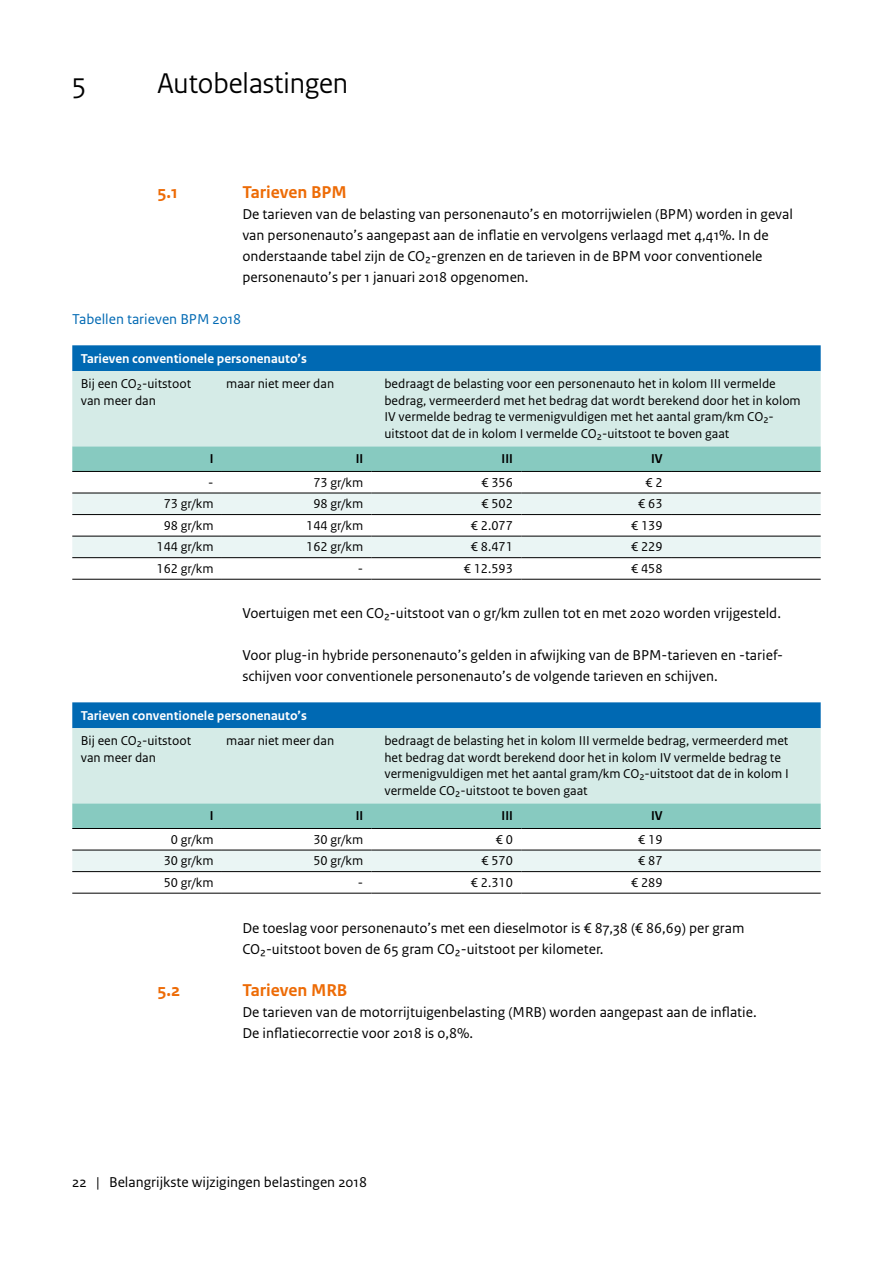
<style>
.page{position:relative;width:893px;height:1263px;background:#fff}
.page>*{position:absolute;margin:0;border:0;box-sizing:border-box;transform-origin:0 0}
.t1{font:30px "Rijksoverheid Sans Heading";color:#000}
.t2{font:700 18px "Rijksoverheid Sans Text";color:#ed6b06}
.t3{font:15px/21px "Rijksoverheid Sans Text";color:#000}
.t4{font:15px "Rijksoverheid Sans Text";color:#0069b3}
.t5{font:13.5px/16.5px "Rijksoverheid Sans Text";color:#000}
.t6{font:700 13.5px "Rijksoverheid Sans Text";color:#fff}
.t7{font:700 13.5px "Rijksoverheid Sans Heading";color:#000}
</style>
<div class="page">
<div style="left:72px;top:345px;width:749px;height:26px;background:#0069b3"></div>
<div style="left:72px;top:371px;width:749px;height:75px;background:#d5ebe7"></div>
<svg style="left:72px;top:446px;width:749px;height:25px"></svg>
<svg style="left:72px;top:494px;width:749px;height:63px;fill:#eaf5f4"></svg>
<hr style="left:72px;top:471px;width:150px;height:1px;background:#000">
<hr style="left:222px;top:471px;width:150px;height:1px;background:#000">
<hr style="left:372px;top:471px;width:149px;height:1px;background:#000">
<hr style="left:521px;top:471px;width:150px;height:1px;background:#000">
<hr style="left:671px;top:471px;width:150px;height:1px;background:#000">
<hr style="left:72px;top:493px;width:150px;height:1px;background:#000">
<hr style="left:222px;top:493px;width:150px;height:1px;background:#000">
<hr style="left:372px;top:493px;width:149px;height:1px;background:#000">
<hr style="left:521px;top:493px;width:150px;height:1px;background:#000">
<hr style="left:671px;top:493px;width:150px;height:1px;background:#000">
<hr style="left:72px;top:514px;width:150px;height:1px;background:#000">
<hr style="left:222px;top:514px;width:150px;height:1px;background:#000">
<hr style="left:372px;top:514px;width:149px;height:1px;background:#000">
<hr style="left:521px;top:514px;width:150px;height:1px;background:#000">
<hr style="left:671px;top:514px;width:150px;height:1px;background:#000">
<hr style="left:72px;top:536px;width:150px;height:1px;background:#000">
<hr style="left:222px;top:536px;width:150px;height:1px;background:#000">
<hr style="left:372px;top:536px;width:149px;height:1px;background:#000">
<hr style="left:521px;top:536px;width:150px;height:1px;background:#000">
<hr style="left:671px;top:536px;width:150px;height:1px;background:#000">
<hr style="left:72px;top:557px;width:150px;height:1px;background:#000">
<hr style="left:222px;top:557px;width:150px;height:1px;background:#000">
<hr style="left:372px;top:557px;width:149px;height:1px;background:#000">
<hr style="left:521px;top:557px;width:150px;height:1px;background:#000">
<hr style="left:671px;top:557px;width:150px;height:1px;background:#000">
<hr style="left:72px;top:579px;width:150px;height:1px;background:#000">
<hr style="left:222px;top:579px;width:150px;height:1px;background:#000">
<hr style="left:372px;top:579px;width:149px;height:1px;background:#000">
<hr style="left:521px;top:579px;width:150px;height:1px;background:#000">
<hr style="left:671px;top:579px;width:150px;height:1px;background:#000">
<div style="left:72px;top:702px;width:749px;height:26px;background:#0069b3"></div>
<div style="left:72px;top:728px;width:749px;height:75px;background:#d5ebe7"></div>
<div style="left:72px;top:803px;width:749px;height:25px;background:#87cac0"></div>
<div style="left:72px;top:851px;width:749px;height:20px;background:#eaf5f4"></div>
<hr style="left:72px;top:828px;width:150px;height:1px;background:#000">
<hr style="left:222px;top:828px;width:150px;height:1px;background:#000">
<hr style="left:372px;top:828px;width:149px;height:1px;background:#000">
<hr style="left:521px;top:828px;width:150px;height:1px;background:#000">
<hr style="left:671px;top:828px;width:150px;height:1px;background:#000">
<hr style="left:72px;top:850px;width:150px;height:1px;background:#000">
<hr style="left:222px;top:850px;width:150px;height:1px;background:#000">
<hr style="left:372px;top:850px;width:149px;height:1px;background:#000">
<hr style="left:521px;top:850px;width:150px;height:1px;background:#000">
<hr style="left:671px;top:850px;width:150px;height:1px;background:#000">
<hr style="left:72px;top:871px;width:150px;height:1px;background:#000">
<hr style="left:222px;top:871px;width:150px;height:1px;background:#000">
<hr style="left:372px;top:871px;width:149px;height:1px;background:#000">
<hr style="left:521px;top:871px;width:150px;height:1px;background:#000">
<hr style="left:671px;top:871px;width:150px;height:1px;background:#000">
<hr style="left:72px;top:893px;width:150px;height:1px;background:#000">
<hr style="left:222px;top:893px;width:150px;height:1px;background:#000">
<hr style="left:372px;top:893px;width:149px;height:1px;background:#000">
<hr style="left:521px;top:893px;width:150px;height:1px;background:#000">
<hr style="left:671px;top:893px;width:150px;height:1px;background:#000">
<h1 class="t1" style="left:72px;top:66px;width:15px">5</h1>
<h1 class="t1" style="left:157px;top:66px;width:192px">Autobelastingen</h1>
<p class="t2" style="left:157px;top:182px;width:22px">5.1</p>
<p class="t2" style="left:242px;top:182px;width:106px">Tarieven BPM</p>
<p class="t3" style="left:242px;top:204px;width:552px">De tarieven van de belasting van personenauto’s en motorrijwielen (BPM) worden in geval van personenauto’s aangepast aan de inflatie en vervolgens verlaagd met 4,41%. In de onderstaande tabel zijn de CO₂-grenzen en de tarieven in de BPM voor conventionele personenauto’s per 1 januari 2018 opgenomen.</p>
<p class="t4" style="left:72px;top:311px;width:170px">Tabellen tarieven BPM 2018</p>
<p class="t6" style="left:81px;top:351px;width:228px">Tarieven conventionele personenauto’s</p>
<p class="t5" style="left:81px;top:376px;width:112px">Bij een CO₂-uitstoot van meer dan</p>
<p class="t5" style="left:226px;top:376px;width:110px">maar niet meer dan</p>
<p class="t5" style="left:384px;top:376px;width:418px">bedraagt de belasting voor een personenauto het in kolom III vermelde bedrag, vermeerderd met het bedrag dat wordt berekend door het in kolom IV vermelde bedrag te vermenigvuldigen met het aantal gram/km CO₂- uitstoot dat de in kolom I vermelde CO₂-uitstoot te boven gaat</p>
<p class="t7" style="left:210px;top:451px;width:5px">I</p>
<p class="t7" style="left:356px;top:451px;width:9px">II</p>
<p class="t7" style="left:502px;top:451px;width:13px">III</p>
<p class="t7" style="left:651px;top:451px;width:13px">IV</p>
<p class="t5" style="left:208px;top:474px;width:7px">-</p>
<p class="t5" style="left:313px;top:474px;width:51px">73 gr/km</p>
<p class="t5" style="left:481px;top:474px;width:33px">€ 356</p>
<p class="t5" style="left:645px;top:474px;width:19px">€ 2</p>
<p class="t5" style="left:164px;top:496px;width:51px">73 gr/km</p>
<p class="t5" style="left:313px;top:496px;width:51px">98 gr/km</p>
<p class="t5" style="left:481px;top:496px;width:33px">€ 502</p>
<p class="t5" style="left:638px;top:496px;width:26px">€ 63</p>
<p class="t5" style="left:164px;top:517px;width:51px">98 gr/km</p>
<p class="t5" style="left:306px;top:517px;width:58px">144 gr/km</p>
<p class="t5" style="left:471px;top:517px;width:43px">€ 2.077</p>
<p class="t5" style="left:631px;top:517px;width:33px">€ 139</p>
<p class="t5" style="left:157px;top:539px;width:58px">144 gr/km</p>
<p class="t5" style="left:306px;top:539px;width:58px">162 gr/km</p>
<p class="t5" style="left:471px;top:539px;width:43px">€ 8.471</p>
<p class="t5" style="left:631px;top:539px;width:33px">€ 229</p>
<p class="t5" style="left:157px;top:560px;width:58px">162 gr/km</p>
<p class="t5" style="left:358px;top:560px;width:7px">-</p>
<p class="t5" style="left:464px;top:560px;width:51px">€ 12.593</p>
<p class="t5" style="left:631px;top:560px;width:33px">€ 458</p>
<p class="t3" style="left:242px;top:603px;width:540px">Voertuigen met een CO₂-uitstoot van 0 gr/km zullen tot en met 2020 worden vrijgesteld.</p>
<p class="t3" style="left:242px;top:645px;width:540px">Voor plug-in hybride personenauto’s gelden in afwijking van de BPM-tarieven en -tarief&shy;schijven voor conventionele personenauto’s de volgende tarieven en schijven.</p>
<p class="t6" style="left:81px;top:708px;width:228px">Tarieven conventionele personenauto’s</p>
<p class="t5" style="left:81px;top:733px;width:112px">Bij een CO₂-uitstoot van meer dan</p>
<p class="t5" style="left:226px;top:733px;width:110px">maar niet meer dan</p>
<p class="t5" style="left:384px;top:733px;width:406px">bedraagt de belasting het in kolom III vermelde bedrag, vermeerderd met het bedrag dat wordt berekend door het in kolom IV vermelde bedrag te vermenigvuldigen met het aantal gram/km CO₂-uitstoot dat de in kolom I vermelde CO₂-uitstoot te boven gaat</p>
<p class="t7" style="left:210px;top:808px;width:5px">I</p>
<p class="t7" style="left:356px;top:808px;width:9px">II</p>
<p class="t7" style="left:502px;top:808px;width:13px">III</p>
<p class="t7" style="left:651px;top:808px;width:13px">IV</p>
<p class="t5" style="left:171px;top:831px;width:44px">0 gr/km</p>
<p class="t5" style="left:313px;top:831px;width:51px">30 gr/km</p>
<p class="t5" style="left:496px;top:831px;width:19px">€ 0</p>
<p class="t5" style="left:638px;top:831px;width:26px">€ 19</p>
<p class="t5" style="left:164px;top:853px;width:51px">30 gr/km</p>
<p class="t5" style="left:313px;top:853px;width:51px">50 gr/km</p>
<p class="t5" style="left:481px;top:853px;width:33px">€ 570</p>
<p class="t5" style="left:638px;top:853px;width:26px">€ 87</p>
<p class="t5" style="left:164px;top:874px;width:51px">50 gr/km</p>
<p class="t5" style="left:358px;top:874px;width:7px">-</p>
<p class="t5" style="left:471px;top:874px;width:43px">€ 2.310</p>
<p class="t5" style="left:631px;top:874px;width:33px">€ 289</p>
<p class="t3" style="left:242px;top:918px;width:504px">De toeslag voor personenauto’s met een dieselmotor is € 87,38 (€ 86,69) per gram<br>CO₂-uitstoot boven de 65 gram CO₂-uitstoot per kilometer.</p>
<p class="t2" style="left:157px;top:980px;width:25px">5.2</p>
<p class="t2" style="left:242px;top:980px;width:106px">Tarieven MRB</p>
<p class="t3" style="left:242px;top:1002px;width:516px">De tarieven van de motorrijtuigenbelasting (MRB) worden aangepast aan de inflatie.<br>De inflatiecorrectie voor 2018 is 0,8%.</p>
<p class="t3" style="left:72px;top:1172px;width:296px">22 | Belangrijkste wijzigingen belastingen 2018</p>
</div>
